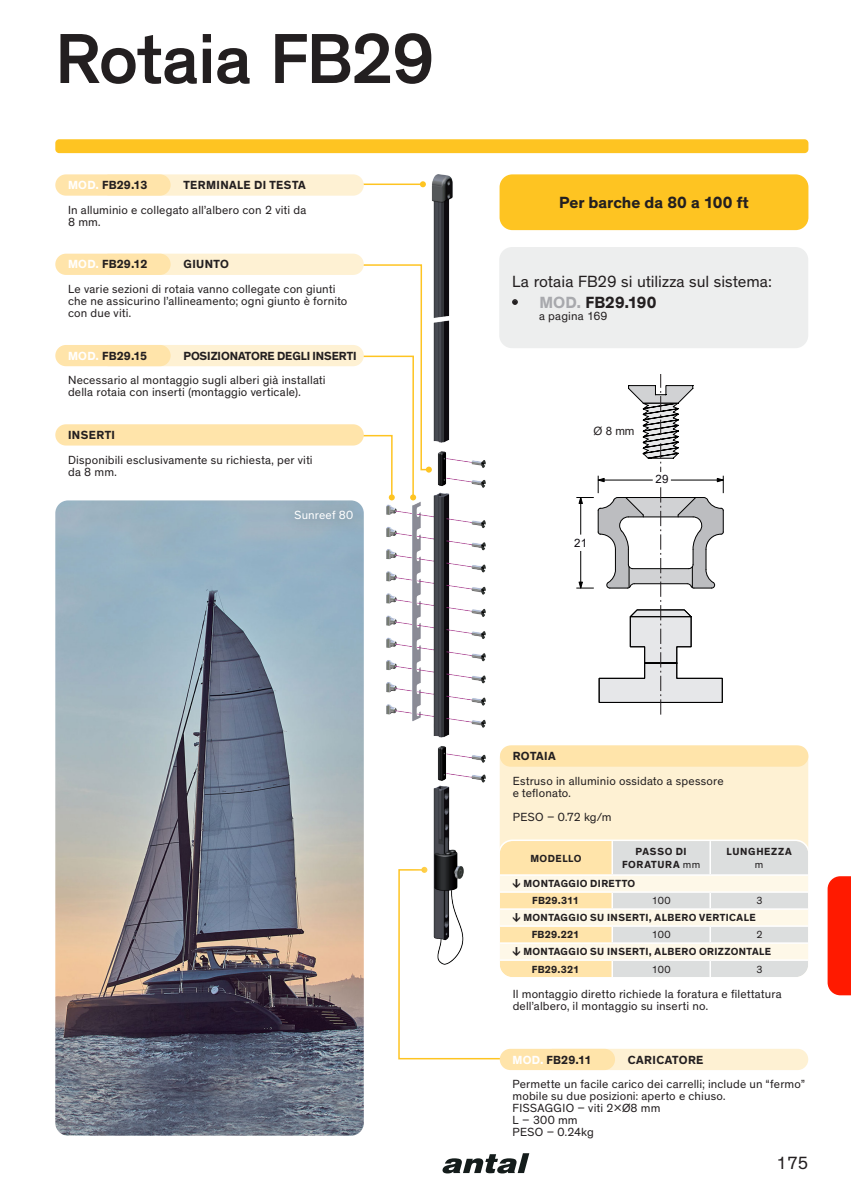
<style>
.page{position:relative;width:851px;height:1191px;background:#fff}
.page>*{position:absolute;margin:0;border:0;box-sizing:border-box;transform-origin:0 0}
.t1{font:500 72px "Theinhardt";letter-spacing:-.01em;color:#231f20}
.t2{font:18px "Theinhardt";color:#231f20}
.blocco_testo{font:16.5px "Theinhardt";color:#231f20}
.Testo_inglese{font:700 16.5px "Theinhardt";color:#231f20}
.BLOCCO_TESTO_2021{font:12px/12px "Theinhardt";letter-spacing:.01em;color:#231f20}
.blocco_testo-2{font:12px "Theinhardt";letter-spacing:.02em;color:#231f20}
.BLOCCO_TESTO_2021-2{font:700 12px "Theinhardt";letter-spacing:.025em;color:#231f20}
.Tabella{font:700 12px "Theinhardt";letter-spacing:.015em;color:#231f20}
.BLOCCO_TESTO_2021-3{font:700 12px "Theinhardt";letter-spacing:-.01em;color:#231f20}
.Didascalia_foto{font:12px "Theinhardt";letter-spacing:.015em;color:#fff}
.t3{font:11.55px "Arial";color:#0f0c12}
.t4{font:11.55px "Arial";color:#231f20}
.Tabella-2{font:700 10.5px "Theinhardt";letter-spacing:.035em;color:#231f20}
.Tabella-3{font:10.5px "Theinhardt";color:#231f20}
.Tabella-4{font:700 10.5px "Theinhardt";letter-spacing:.065em;color:#231f20}
.Tabella-5{font:700 10.5px "Theinhardt";letter-spacing:.06em;color:#231f20}
.s1{color:#fff}
.s2{font-weight:400}
.s3{color:#a8a9ad}
</style>
<div class="page">
<div style="left:55px;top:139px;width:753px;height:14px;background:#fec422;border-radius:4px"></div>
<svg style="left:442px;top:1153px;width:87px;height:20px"></svg>
<svg style="left:827px;top:876px;width:23px;height:119px"></svg>
<svg style="left:398px;top:986px;width:101px;height:74px"></svg>
<img style="left:55px;top:500px;width:309px;height:635px">
<div style="left:363px;top:151px;width:144px;height:835px;background:#fff"></div>
<img style="left:387px;top:174px;width:98px;height:790px">
<svg style="left:576px;top:375px;width:148px;height:340px"></svg>
<div style="left:499px;top:745px;width:309px;height:232px;background:#fef1d3;border-radius:13px"></div>
<div style="left:500px;top:745px;width:308px;height:21px;background:#ffe4aa;border-radius:11px"></div>
<svg style="left:499px;top:841px;width:308px;height:134px"></svg>
<div style="left:498px;top:839px;width:311px;height:139px;border:2px solid #fff;border-radius:14px"></div>
<div style="left:608px;top:1049px;width:200px;height:21px;background:#fef1d3"></div>
<div style="left:499px;top:1048px;width:116px;height:22px;background:#ffe4aa;border-radius:11px"></div>
<hr style="left:171px;top:183px;width:252px;height:2px;background:#fec422">
<svg style="left:420px;top:181px;width:6px;height:6px"></svg>
<svg style="left:364px;top:263px;width:66px;height:208px"></svg>
<svg style="left:426px;top:466px;width:6px;height:6px"></svg>
<svg style="left:164px;top:174px;width:200px;height:22px"></svg>
<div style="left:55px;top:174px;width:116px;height:22px;background:#ffe4aa;border-radius:11px"></div>
<div style="left:55px;top:424px;width:309px;height:21px;background:#ffe4aa;border-radius:11px"></div>
<div style="left:164px;top:254px;width:200px;height:21px;background:#fef1d3"></div>
<svg style="left:107px;top:345px;width:309px;height:155px"></svg>
<div style="left:55px;top:254px;width:116px;height:21px;background:#ffe4aa;border-radius:11px"></div>
<div style="left:55px;top:345px;width:116px;height:21px;background:#ffe4aa;border-radius:11px"></div>
<div style="left:499px;top:174px;width:309px;height:56px;background:#fec422;border-radius:13px"></div>
<div style="left:499px;top:247px;width:309px;height:101px;background:#edeeee;border-radius:13px"></div>
<div style="left:281px;top:497px;width:85px;height:36px;background:#231f20;opacity:.4"></div>
<p class="t1" style="left:55px;top:16px;width:381px">Rotaia FB29</p>
<p class="Tabella" style="left:68px;top:178px;width:81px"><span class="s1">MOD.</span> FB29.13</p>
<p class="BLOCCO_TESTO_2021-2" style="left:183px;top:178px;width:124px">TERMINALE DI TESTA</p>
<p class="BLOCCO_TESTO_2021" style="left:68px;top:204px;width:240px">In alluminio e collegato all’albero con 2 viti da</p>
<p class="BLOCCO_TESTO_2021" style="left:68px;top:216px;width:34px">8 mm.</p>
<p class="Tabella" style="left:68px;top:257px;width:81px"><span class="s1">MOD.</span> FB29.12</p>
<p class="BLOCCO_TESTO_2021-2" style="left:183px;top:257px;width:47px">GIUNTO</p>
<p class="BLOCCO_TESTO_2021" style="left:68px;top:283px;width:269px">Le varie sezioni di rotaia vanno collegate con giunti</p>
<p class="BLOCCO_TESTO_2021" style="left:68px;top:295px;width:281px">che ne assicurino l’allineamento; ogni giunto è fornito con due viti.</p>
<p class="Tabella" style="left:68px;top:348px;width:81px"><span class="s1">MOD.</span> FB29.15</p>
<p class="BLOCCO_TESTO_2021-3" style="left:183px;top:348px;width:175px">POSIZIONATORE DEGLI INSERTI</p>
<p class="BLOCCO_TESTO_2021" style="left:68px;top:374px;width:259px">Necessario al montaggio sugli alberi già installati</p>
<p class="BLOCCO_TESTO_2021" style="left:68px;top:386px;width:234px">della rotaia con inserti (montaggio verticale).</p>
<p class="BLOCCO_TESTO_2021-2" style="left:68px;top:427px;width:48px">INSERTI</p>
<p class="BLOCCO_TESTO_2021" style="left:68px;top:454px;width:246px">Disponibili esclusivamente su richiesta, per viti</p>
<p class="BLOCCO_TESTO_2021" style="left:68px;top:466px;width:50px">da 8 mm.</p>
<p class="Didascalia_foto" style="left:294px;top:508px;width:60px">Sunreef 80</p>
<p class="Testo_inglese" style="left:559px;top:192px;width:191px">Per barche da 80 a 100 ft</p>
<p class="blocco_testo" style="left:512px;top:272px;width:261px">La rotaia FB29 si utilizza sul sistema:</p>
<p class="Testo_inglese" style="left:512px;top:292px;width:146px"><span class="s2">•</span> <span class="s3">MOD.</span> FB29.190</p>
<p class="BLOCCO_TESTO_2021" style="left:539px;top:310px;width:70px">a pagina 169</p>
<p class="t4" style="left:593px;top:422px;width:42px">Ø 8 mm</p>
<p class="t3" style="left:574px;top:534px;width:14px">21</p>
<p class="t3" style="left:655px;top:471px;width:14px">29</p>
<p class="BLOCCO_TESTO_2021-2" style="left:512px;top:748px;width:44px">ROTAIA</p>
<p class="BLOCCO_TESTO_2021" style="left:512px;top:775px;width:212px">Estruso in alluminio ossidato a spessore</p>
<p class="BLOCCO_TESTO_2021" style="left:512px;top:787px;width:60px">e teflonato.</p>
<p class="blocco_testo-2" style="left:512px;top:809px;width:100px">PESO – 0.72 kg/m</p>
<p class="Tabella-2" style="left:635px;top:845px;width:53px">PASSO DI</p>
<p class="Tabella-4" style="left:622px;top:858px;width:80px">FORATURA <span class="s2">mm</span></p>
<p class="Tabella-5" style="left:726px;top:845px;width:67px">LUNGHEZZA</p>
<p class="Tabella-3" style="left:754px;top:858px;width:10px">m</p>
<p class="Tabella-2" style="left:530px;top:851px;width:53px">MODELLO</p>
<p class="Tabella-2" style="left:512px;top:877px;width:124px">↓ MONTAGGIO DIRETTO</p>
<p class="Tabella-2" style="left:512px;top:911px;width:245px">↓ MONTAGGIO SU INSERTI, ALBERO VERTICALE</p>
<p class="Tabella-2" style="left:512px;top:945px;width:260px">↓ MONTAGGIO SU INSERTI, ALBERO ORIZZONTALE</p>
<p class="Tabella-2" style="left:532px;top:894px;width:48px">FB29.311</p>
<p class="Tabella-3" style="left:652px;top:894px;width:20px">100</p>
<p class="Tabella-3" style="left:756px;top:894px;width:8px">3</p>
<p class="Tabella-2" style="left:531px;top:928px;width:49px">FB29.221</p>
<p class="Tabella-3" style="left:652px;top:928px;width:20px">100</p>
<p class="Tabella-3" style="left:756px;top:928px;width:8px">2</p>
<p class="Tabella-2" style="left:532px;top:962px;width:49px">FB29.321</p>
<p class="Tabella-3" style="left:652px;top:963px;width:20px">100</p>
<p class="Tabella-3" style="left:756px;top:963px;width:8px">3</p>
<p class="BLOCCO_TESTO_2021" style="left:512px;top:988px;width:270px">Il montaggio diretto richiede la foratura e filettatura</p>
<p class="BLOCCO_TESTO_2021" style="left:512px;top:1000px;width:197px">dell’albero, il montaggio su inserti no.</p>
<p class="Tabella" style="left:512px;top:1052px;width:80px"><span class="s1">MOD.</span> FB29.11</p>
<p class="BLOCCO_TESTO_2021-2" style="left:627px;top:1052px;width:77px">CARICATORE</p>
<p class="BLOCCO_TESTO_2021" style="left:512px;top:1078px;width:294px">Permette un facile carico dei carrelli; include un “fermo” mobile su due posizioni: aperto e chiuso.</p>
<p class="blocco_testo-2" style="left:512px;top:1101px;width:149px">FISSAGGIO – viti 2xØ8 mm</p>
<p class="blocco_testo-2" style="left:512px;top:1113px;width:67px">L – 300 mm</p>
<p class="blocco_testo-2" style="left:512px;top:1125px;width:83px">PESO – 0.24kg</p>
<h2 class="t2" style="left:776px;top:1152px;width:33px">175</h2>
</div>
